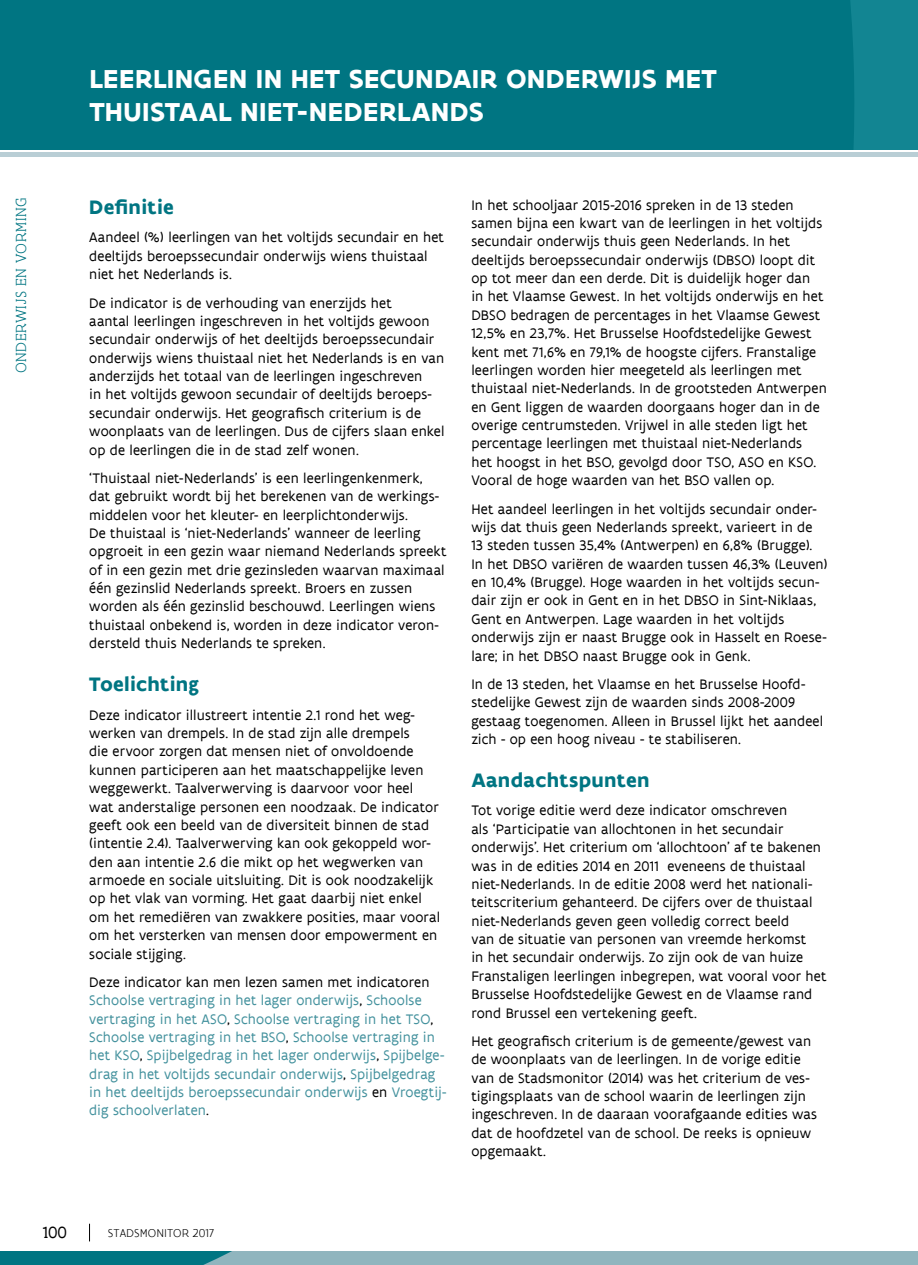
<style>
.page{position:relative;width:918px;height:1265px;background:#fff}
.page>*{position:absolute;margin:0;border:0;box-sizing:border-box;transform-origin:0 0}
.titel_indicator{font:700 28px/33.6px "Flanders Art Sans";letter-spacing:.015em;color:#fff}
.titeltje{font:700 21px "Flanders Art Sans";letter-spacing:.015em;color:#007582}
.t1{font:17.5px "Flanders Art Serif";color:#000}
.t2{font:300 15.75px "Flanders Art Serif";letter-spacing:.045em;color:#007582}
.body_tekst{font:14.88px/18.4px "Flanders Art Sans";letter-spacing:.01em;color:#000}
.body_tekst-2{font:14.88px/18.4px "Flanders Art Sans";letter-spacing:.01em;color:#43919d}
.t3{font:300 12.25px "Flanders Art Sans";color:#000}
.s1{color:#000}
</style>
<div class="page">
<div style="left:0;top:0;width:918px;height:149px;background:#007582"></div>
<div style="left:0;top:152px;width:918px;height:5px;background:#b9ced5"></div>
<svg style="left:89px;top:1224px;width:1px;height:17px"></svg>
<svg style="left:0;top:1251px;width:918px;height:14px;background:#6da5af"></svg>
<p class="titel_indicator" style="left:89px;top:62px;width:629px">LEERLINGEN IN HET SECUNDAIR ONDERWIJS MET<br>THUISTAAL NIET-NEDERLANDS</p>
<p class="t2" style="left:12px;top:373px;width:178px;rotate:-90deg">ONDERWIJS EN VORMING</p>
<p class="titeltje" style="left:89px;top:194px;width:86px">Definitie</p>
<p class="body_tekst" style="left:89px;top:229px;width:356px">Aandeel (%) leerlingen van het voltijds secundair en het deeltijds beroepssecundair onderwijs wiens thuistaal niet het Nederlands is.</p>
<p class="body_tekst" style="left:89px;top:294px;width:357px">De indicator is de verhouding van enerzijds het<br>aantal leerlingen ingeschreven in het voltijds gewoon secundair onderwijs of het deeltijds beroepssecundair onderwijs wiens thuistaal niet het Nederlands is en van anderzijds het totaal van de leerlingen ingeschreven<br>in het voltijds gewoon secundair of deeltijds beroeps&shy;secundair onderwijs. Het geografisch criterium is de woonplaats van de leerlingen. Dus de cijfers slaan enkel op de leerlingen die in de stad zelf wonen.</p>
<p class="body_tekst" style="left:89px;top:469px;width:359px">‘Thuistaal niet-Nederlands’ is een leerlingenkenmerk, dat gebruikt wordt bij het berekenen van de werkings&shy;middelen voor het kleuter- en leerplichtonderwijs.<br>De thuistaal is ‘niet-Nederlands’ wanneer de leerling opgroeit in een gezin waar niemand Nederlands spreekt of in een gezin met drie gezinsleden waarvan maximaal één gezinslid Nederlands spreekt. Broers en zussen worden als één gezinslid beschouwd. Leerlingen wiens thuistaal onbekend is, worden in deze indicator veron&shy;dersteld thuis Nederlands te spreken.</p>
<p class="titeltje" style="left:89px;top:671px;width:111px">Toelichting</p>
<p class="body_tekst" style="left:89px;top:706px;width:352px">Deze indicator illustreert intentie 2.1 rond het weg&shy;werken van drempels. In de stad zijn alle drempels<br>die ervoor zorgen dat mensen niet of onvoldoende kunnen participeren aan het maatschappelijke leven weggewerkt. Taalverwerving is daarvoor voor heel wat anderstalige personen een noodzaak. De indicator geeft ook een beeld van de diversiteit binnen de stad (intentie 2.4). Taalverwerving kan ook gekoppeld wor&shy;den aan intentie 2.6 die mikt op het wegwerken van armoede en sociale uitsluiting. Dit is ook noodzakelijk op het vlak van vorming. Het gaat daarbij niet enkel om het remediëren van zwakkere posities, maar vooral om het versterken van mensen door empowerment en sociale stijging.</p>
<p class="body_tekst-2" style="left:89px;top:973px;width:359px"><span class="s1">Deze indicator kan men lezen samen met indicatoren </span>Schoolse vertraging in het lager onderwijs<span class="s1">,</span> Schoolse vertraging in het ASO<span class="s1">,</span> Schoolse vertraging in het TSO<span class="s1">, </span>Schoolse vertraging in het BSO<span class="s1">,</span> Schoolse vertraging in het KSO<span class="s1">,</span> Spijbelgedrag in het lager onderwijs<span class="s1">,</span> Spijbelge&shy;drag in het voltijds secundair onderwijs<span class="s1">,</span> Spijbelgedrag in het deeltijds beroepssecundair onderwijs <span class="s1">en</span> Vroegtij&shy;dig schoolverlaten<span class="s1">.</span></p>
<p class="body_tekst" style="left:471px;top:196px;width:357px">In het schooljaar 2015-2016 spreken in de 13 steden samen bijna een kwart van de leerlingen in het voltijds secundair onderwijs thuis geen Nederlands. In het deeltijds beroepssecundair onderwijs (DBSO) loopt dit op tot meer dan een derde. Dit is duidelijk hoger dan<br>in het Vlaamse Gewest. In het voltijds onderwijs en het DBSO bedragen de percentages in het Vlaamse Gewest 12,5% en 23,7%. Het Brusselse Hoofdstedelijke Gewest kent met 71,6% en 79,1% de hoogste cijfers. Franstalige leerlingen worden hier meegeteld als leerlingen met thuistaal niet-Nederlands. In de grootsteden Antwerpen en Gent liggen de waarden doorgaans hoger dan in de overige centrumsteden. Vrijwel in alle steden ligt het percentage leerlingen met thuistaal niet-Nederlands<br>het hoogst in het BSO, gevolgd door TSO, ASO en KSO.<br>Vooral de hoge waarden van het BSO vallen op.</p>
<p class="body_tekst" style="left:471px;top:500px;width:358px">Het aandeel leerlingen in het voltijds secundair onder&shy;wijs dat thuis geen Nederlands spreekt, varieert in de 13 steden tussen 35,4% (Antwerpen) en 6,8% (Brugge).<br>In het DBSO variëren de waarden tussen 46,3% (Leuven) en 10,4% (Brugge). Hoge waarden in het voltijds secun&shy;dair zijn er ook in Gent en in het DBSO in Sint-Niklaas, Gent en Antwerpen. Lage waarden in het voltijds onderwijs zijn er naast Brugge ook in Hasselt en Roese&shy;lare; in het DBSO naast Brugge ook in Genk.</p>
<p class="body_tekst" style="left:471px;top:675px;width:353px">In de 13 steden, het Vlaamse en het Brusselse Hoofd&shy;stedelijke Gewest zijn de waarden sinds 2008-2009 gestaag toegenomen. Alleen in Brussel lijkt het aandeel zich - op een hoog niveau - te stabiliseren.</p>
<p class="titeltje" style="left:471px;top:767px;width:180px">Aandachtspunten</p>
<p class="body_tekst" style="left:471px;top:802px;width:356px">Tot vorige editie werd deze indicator omschreven<br>als ‘Participatie van allochtonen in het secundair onderwijs’. Het criterium om ‘allochtoon’ af te bakenen was in de edities 2014 en 2011 eveneens de thuistaal niet-Nederlands. In de editie 2008 werd het nationali&shy;teitscriterium gehanteerd. De cijfers over de thuistaal niet-Nederlands geven geen volledig correct beeld<br>van de situatie van personen van vreemde herkomst<br>in het secundair onderwijs. Zo zijn ook de van huize Franstaligen leerlingen inbegrepen, wat vooral voor het Brusselse Hoofdstedelijke Gewest en de Vlaamse rand rond Brussel een vertekening geeft.</p>
<p class="body_tekst" style="left:471px;top:1032px;width:347px">Het geografisch criterium is de gemeente/gewest van de woonplaats van de leerlingen. In de vorige editie van de Stadsmonitor (2014) was het criterium de ves&shy;tigingsplaats van de school waarin de leerlingen zijn ingeschreven. In de daaraan voorafgaande edities was dat de hoofdzetel van de school. De reeks is opnieuw opgemaakt.</p>
<p class="t1" style="left:43px;top:1222px;width:26px">100</p>
<p class="t3" style="left:108px;top:1226px;width:108px">STADSMONITOR 2017</p>
</div>
